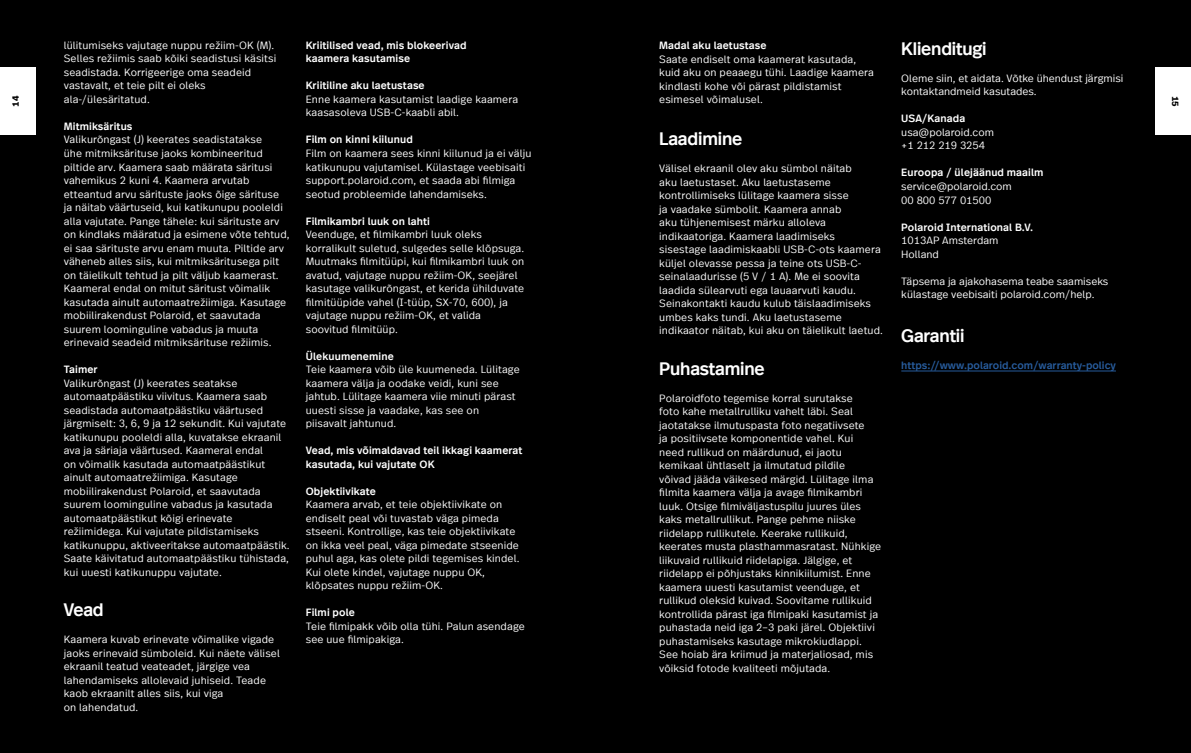
<style>
.page{position:relative;width:1191px;height:753px;background:#000}
.page>*{position:absolute;margin:0;border:0;box-sizing:border-box;transform-origin:0 0}
.t1{font:500 18px "Real Head Offc";letter-spacing:-.01em;color:#fff}
.t2{font:300 10.5px/13.5px "Real Text Offc";letter-spacing:.01em;color:#fff}
.t3{font:500 10.5px/13.5px "Real Text Offc";letter-spacing:.01em;color:#fff}
.t4{font:500 10.5px "Real Text Offc";color:#275b9b}
.t5{font:700 9px "Real Head Offc";color:#000}
</style>
<div class="page">
<div style="left:0;top:67px;width:36px;height:68px;background:#fff"></div>
<div style="left:1155px;top:67px;width:36px;height:68px;background:#fff"></div>
<hr style="left:901px;top:371px;width:215px;height:1px;background:#275b9b">
<p class="t2" style="left:64px;top:39px;width:214px">lülitumiseks vajutage nuppu režiim-OK (M).<br>Selles režiimis saab kõiki seadistusi käsitsi seadistada. Korrigeerige oma seadeid vastavalt, et teie pilt ei oleks ala-/ülesäritatud.</p>
<p class="t3" style="left:64px;top:120px;width:70px">Mitmiksäritus</p>
<p class="t2" style="left:64px;top:133px;width:227px">Valikurõngast (J) keerates seadistatakse<br>ühe mitmiksärituse jaoks kombineeritud piltide arv. Kaamera saab määrata säritusi vahemikus 2 kuni 4. Kaamera arvutab etteantud arvu särituste jaoks õige särituse ja näitab väärtuseid, kui katikunupu pooleldi alla vajutate. Pange tähele: kui särituste arv on kindlaks määratud ja esimene võte tehtud, ei saa särituste arvu enam muuta. Piltide arv väheneb alles siis, kui mitmiksäritusega pilt on täielikult tehtud ja pilt väljub kaamerast.<br>Kaameral endal on mitut säritust võimalik kasutada ainult automaatrežiimiga. Kasutage mobiilirakendust Polaroid, et saavutada suurem loominguline vabadus ja muuta erinevaid seadeid mitmiksärituse režiimis.</p>
<p class="t3" style="left:64px;top:363px;width:35px">Taimer</p>
<p class="t2" style="left:64px;top:376px;width:227px">Valikurõngast (J) keerates seatakse automaatpäästiku viivitus. Kaamera saab seadistada automaatpäästiku väärtused järgmiselt: 3, 6, 9 ja 12 sekundit. Kui vajutate katikunupu pooleldi alla, kuvatakse ekraanil ava ja säriaja väärtused. Kaameral endal<br>on võimalik kasutada automaatpäästikut ainult automaatrežiimiga. Kasutage mobiilirakendust Polaroid, et saavutada suurem loominguline vabadus ja kasutada automaatpäästikut kõigi erinevate režiimidega. Kui vajutate pildistamiseks katikunuppu, aktiveeritakse automaatpäästik.<br>Saate käivitatud automaatpäästiku tühistada, kui uuesti katikunuppu vajutate.</p>
<h1 class="t1" style="left:64px;top:598px;width:41px">Vead</h1>
<p class="t2" style="left:64px;top:633px;width:217px">Kaamera kuvab erinevate võimalike vigade jaoks erinevaid sümboleid. Kui näete välisel ekraanil teatud veateadet, järgige vea lahendamiseks allolevaid juhiseid. Teade kaob ekraanilt alles siis, kui viga<br>on lahendatud.</p>
<p class="t3" style="left:306px;top:39px;width:162px">Kriitilised vead, mis blokeerivad kaamera kasutamise</p>
<p class="t3" style="left:306px;top:79px;width:120px">Kriitiline aku laetustase</p>
<p class="t2" style="left:306px;top:93px;width:214px">Enne kaamera kasutamist laadige kaamera kaasasoleva USB-C-kaabli abil.</p>
<p class="t3" style="left:306px;top:133px;width:109px">Film on kinni kiilunud</p>
<p class="t2" style="left:306px;top:147px;width:227px">Film on kaamera sees kinni kiilunud ja ei välju katikunupu vajutamisel. Külastage veebisaiti support.polaroid.com, et saada abi filmiga seotud probleemide lahendamiseks.</p>
<p class="t3" style="left:306px;top:214px;width:126px">Filmikambri luuk on lahti</p>
<p class="t2" style="left:306px;top:228px;width:220px">Veenduge, et filmikambri luuk oleks korralikult suletud, sulgedes selle klõpsuga.<br>Muutmaks filmitüüpi, kui filmikambri luuk on avatud, vajutage nuppu režiim-OK, seejärel kasutage valikurõngast, et kerida ühilduvate filmitüüpide vahel (I-tüüp, SX-70, 600), ja vajutage nuppu režiim-OK, et valida soovitud filmitüüp.</p>
<p class="t3" style="left:306px;top:349px;width:90px">Ülekuumenemine</p>
<p class="t2" style="left:306px;top:363px;width:215px">Teie kaamera võib üle kuumeneda. Lülitage kaamera välja ja oodake veidi, kuni see jahtub. Lülitage kaamera viie minuti pärast uuesti sisse ja vaadake, kas see on piisavalt jahtunud.</p>
<p class="t3" style="left:306px;top:444px;width:218px">Vead, mis võimaldavad teil ikkagi kaamerat kasutada, kui vajutate OK</p>
<p class="t3" style="left:306px;top:484px;width:72px">Objektiivikate</p>
<p class="t2" style="left:306px;top:498px;width:215px">Kaamera arvab, et teie objektiivikate on endiselt peal või tuvastab väga pimeda stseeni. Kontrollige, kas teie objektiivikate on ikka veel peal, väga pimedate stseenide puhul aga, kas olete pildi tegemises kindel.<br>Kui olete kindel, vajutage nuppu OK, klõpsates nuppu režiim-OK.</p>
<p class="t3" style="left:306px;top:606px;width:51px">Filmi pole</p>
<p class="t2" style="left:306px;top:619px;width:220px">Teie filmipakk võib olla tühi. Palun asendage see uue filmipakiga.</p>
<p class="t3" style="left:659px;top:39px;width:109px">Madal aku laetustase</p>
<p class="t2" style="left:659px;top:52px;width:216px">Saate endiselt oma kaamerat kasutada, kuid aku on peaaegu tühi. Laadige kaamera kindlasti kohe või pärast pildistamist esimesel võimalusel.</p>
<h1 class="t1" style="left:659px;top:127px;width:84px">Laadimine</h1>
<p class="t2" style="left:659px;top:162px;width:225px">Välisel ekraanil olev aku sümbol näitab<br>aku laetustaset. Aku laetustaseme kontrollimiseks lülitage kaamera sisse<br>ja vaadake sümbolit. Kaamera annab<br>aku tühjenemisest märku alloleva indikaatoriga. Kaamera laadimiseks sisestage laadimiskaabli USB-C-ots kaamera küljel olevasse pessa ja teine ots USB-C&shy;seinalaadurisse (5 V / 1 A). Me ei soovita laadida sülearvuti ega lauaarvuti kaudu.<br>Seinakontakti kaudu kulub täislaadimiseks umbes kaks tundi. Aku laetustaseme indikaator näitab, kui aku on täielikult laetud.</p>
<h1 class="t1" style="left:659px;top:357px;width:107px">Puhastamine</h1>
<p class="t2" style="left:659px;top:391px;width:223px">Polaroidfoto tegemise korral surutakse<br>foto kahe metallrulliku vahelt läbi. Seal jaotatakse ilmutuspasta foto negatiivsete<br>ja positiivsete komponentide vahel. Kui<br>need rullikud on määrdunud, ei jaotu kemikaal ühtlaselt ja ilmutatud pildile<br>võivad jääda väikesed märgid. Lülitage ilma filmita kaamera välja ja avage filmikambri luuk. Otsige filmiväljastuspilu juures üles kaks metallrullikut. Pange pehme niiske riidelapp rullikutele. Keerake rullikuid, keerates musta plasthammasratast. Nühkige liikuvaid rullikuid riidelapiga. Jälgige, et riidelapp ei põhjustaks kinnikiilumist. Enne kaamera uuesti kasutamist veenduge, et rullikud oleksid kuivad. Soovitame rullikuid kontrollida pärast iga filmipaki kasutamist ja puhastada neid iga 2–3 paki järel. Objektiivi puhastamiseks kasutage mikrokiudlappi.<br>See hoiab ära kriimud ja materjaliosad, mis võiksid fotode kvaliteeti mõjutada.</p>
<h1 class="t1" style="left:901px;top:37px;width:87px">Klienditugi</h1>
<p class="t2" style="left:901px;top:72px;width:224px">Oleme siin, et aidata. Võtke ühendust järgmisi kontaktandmeid kasutades.</p>
<p class="t3" style="left:901px;top:112px;width:66px">USA/Kanada</p>
<p class="t2" style="left:901px;top:126px;width:94px">usa@polaroid.com +1 212 219 3254</p>
<p class="t3" style="left:901px;top:166px;width:144px">Euroopa / ülejäänud maailm</p>
<p class="t2" style="left:901px;top:180px;width:112px">service@polaroid.com<br>00 800 577 01500</p>
<p class="t3" style="left:901px;top:220px;width:133px">Polaroid International B.V.</p>
<p class="t2" style="left:901px;top:234px;width:99px">1013AP Amsterdam<br>Holland</p>
<p class="t2" style="left:901px;top:274px;width:208px">Täpsema ja ajakohasema teabe saamiseks külastage veebisaiti polaroid.com/help.</p>
<h1 class="t1" style="left:901px;top:324px;width:65px">Garantii</h1>
<p class="t4" style="left:901px;top:358px;width:216px">https://www.polaroid.com/warranty-policy</p>
<p class="t5" style="left:10px;top:107px;width:12px;rotate:-90deg">14</p>
<p class="t5" style="left:1181px;top:96px;width:12px;rotate:90deg">15</p>
</div>
